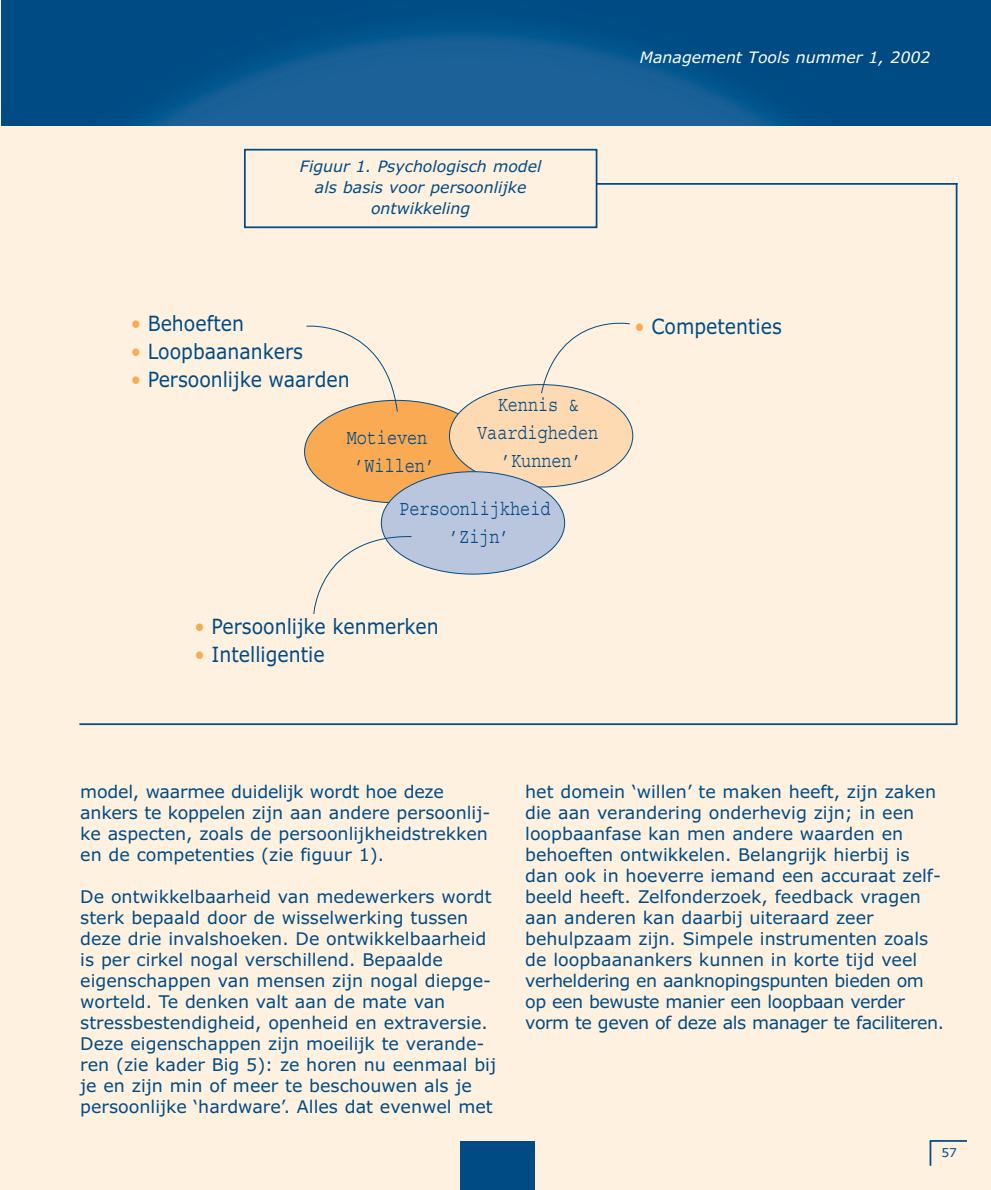
<style>
.page{position:relative;width:991px;height:1190px;background:#fff}
.page>*{position:absolute;margin:0;border:0;box-sizing:border-box;transform-origin:0 0}
.t1{font:21px "Verdana";color:#004b84;scale:.9 1}
.t2{font:21px/28px "Courier";color:#004b84;text-align:center;scale:.8 1}
.t3{font:17.5px/21px "Verdana";color:#004b84}
.t4{font:italic 15.75px/21px "Verdana";color:#004b84;text-align:center}
.t5{font:italic 15.75px "Verdana";color:#fff}
.t6{font:12.25px "Verdana";color:#004b84}
.s1{color:#f9aa53}
</style>
<div class="page">
<div style="left:0;top:0;width:990px;height:1190px;background:#fef1e0"></div>
<div style="left:460px;top:1141px;width:75px;height:49px;background:#004b84"></div>
<hr style="left:929px;top:1140px;width:37px;height:2px;background:#004b84">
<hr style="left:929px;top:1141px;width:2px;height:25px;background:#004b84">
<svg style="left:305px;top:322px;width:325px;height:292px"></svg>
<div style="left:244px;top:149px;width:353px;height:79px;border:2px solid #004b84"></div>
<hr style="left:79px;top:723px;width:878px;height:2px;background:#004b84">
<hr style="left:955px;top:183px;width:2px;height:542px;background:#004b84">
<hr style="left:596px;top:183px;width:361px;height:2px;background:#004b84">
<img style="left:2px;top:0;width:988px;height:125px">
<p class="t4" style="left:300px;top:157px;width:243px">Figuur 1. Psychologisch model als basis voor persoonlijke ontwikkeling</p>
<p class="t5" style="left:640px;top:51px;width:292px">Management Tools nummer 1, 2002</p>
<p class="t1" style="left:131px;top:315px;width:127px"><span class="s1">•</span> Behoeften</p>
<p class="t1" style="left:131px;top:343px;width:193px"><span class="s1">•</span> Loopbaanankers</p>
<p class="t1" style="left:131px;top:371px;width:245px"><span class="s1">•</span> Persoonlijke waarden</p>
<p class="t2" style="left:477px;top:392px;width:153px">Kennis &amp;<br>Vaardigheden ’Kunnen’</p>
<p class="t2" style="left:399px;top:496px;width:191px">Persoonlijkheid ’Zijn’</p>
<p class="t2" style="left:347px;top:425px;width:112px">Motieven ’Willen’</p>
<p class="t1" style="left:195px;top:618px;width:273px"><span class="s1">•</span> Persoonlijke kenmerken</p>
<p class="t1" style="left:195px;top:646px;width:146px"><span class="s1">•</span> Intelligentie</p>
<p class="t1" style="left:634px;top:318px;width:165px"><span class="s1">•</span> Competenties</p>
<p class="t3" style="left:80px;top:783px;width:411px">model, waarmee duidelijk wordt hoe deze ankers te koppelen zijn aan andere persoonlij&shy;ke aspecten, zoals de persoonlijkheidstrekken en de competenties (zie figuur 1).</p>
<p class="t3" style="left:80px;top:888px;width:417px">De ontwikkelbaarheid van medewerkers wordt sterk bepaald door de wisselwerking tussen deze drie invalshoeken. De ontwikkelbaarheid is per cirkel nogal verschillend. Bepaalde eigenschappen van mensen zijn nogal diepge&shy;worteld. Te denken valt aan de mate van stressbestendigheid, openheid en extraversie.<br>Deze eigenschappen zijn moeilijk te verande&shy;ren (zie kader Big 5): ze horen nu eenmaal bij je en zijn min of meer te beschouwen als je persoonlijke ‘hardware’. Alles dat evenwel met</p>
<p class="t3" style="left:525px;top:783px;width:420px">het domein ‘willen’ te maken heeft, zijn zaken die aan verandering onderhevig zijn; in een loopbaanfase kan men andere waarden en behoeften ontwikkelen. Belangrijk hierbij is dan ook in hoeverre iemand een accuraat zelf&shy;beeld heeft. Zelfonderzoek, feedback vragen aan anderen kan daarbij uiteraard zeer behulpzaam zijn. Simpele instrumenten zoals de loopbaanankers kunnen in korte tijd veel verheldering en aanknopingspunten bieden om op een bewuste manier een loopbaan verder vorm te geven of deze als manager te faciliteren.</p>
<p class="t6" style="left:941px;top:1148px;width:17px">57</p>
</div>
